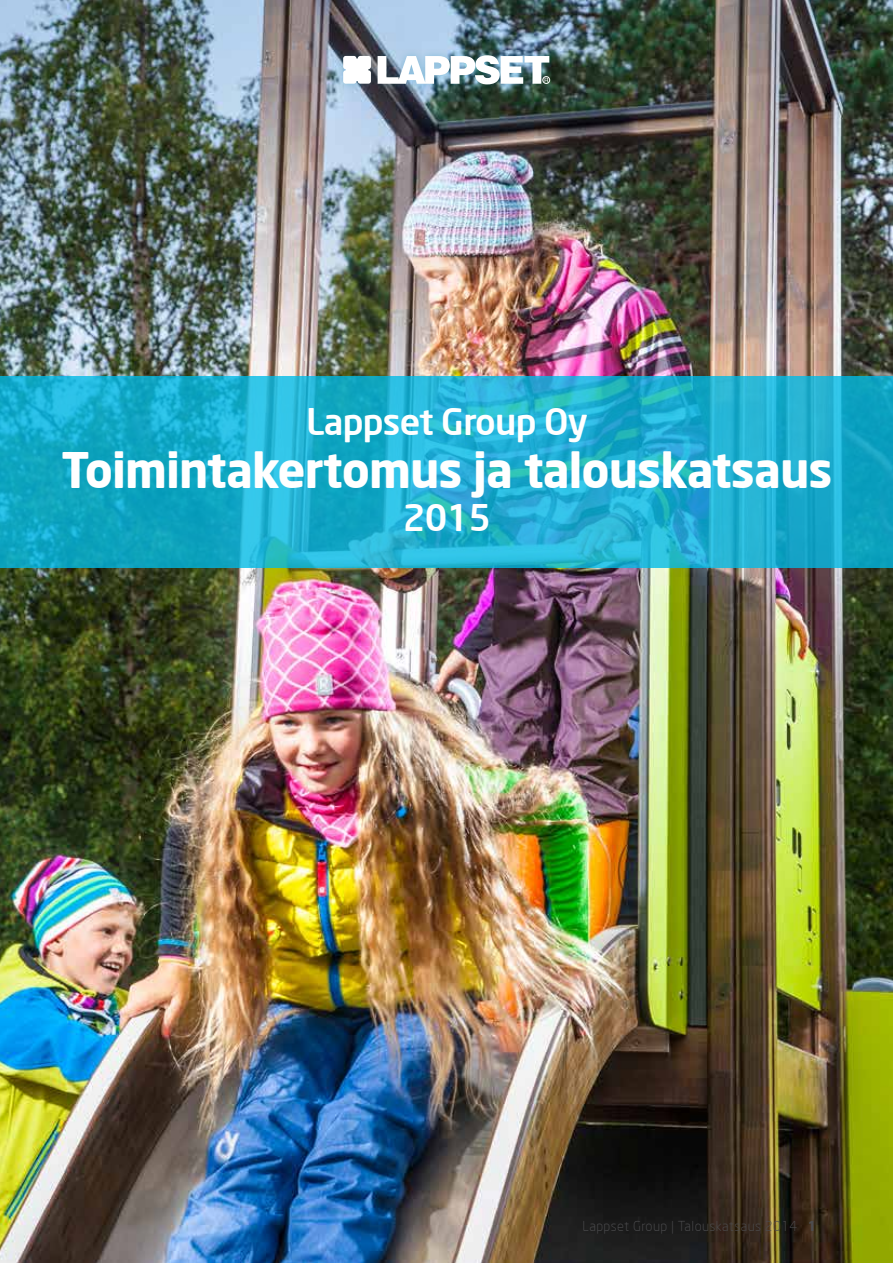
<style>
.page{position:relative;width:893px;height:1263px;background:#fff}
.page>*{position:absolute;margin:0;border:0;box-sizing:border-box;transform-origin:0 0}
.t1{font:700 48px "Neo Sans";letter-spacing:-.02em;color:#fff}
.t2{font:500 36px "Neo Sans";letter-spacing:-.02em;color:#fff}
.t3{font:300 13.5px "Neo Sans";letter-spacing:.03em;color:#4d4d4f}
.s1{font-weight:700}
</style>
<div class="page">
<img style="left:0;top:0;width:893px;height:1263px">
<svg style="left:0;top:376px;width:893px;height:192px;background:#1cadce"></svg>
<div style="left:335px;top:48px;width:222px;height:44px;background:#0085a4;opacity:.27"></div>
<svg style="left:343px;top:56px;width:28px;height:28px"></svg>
<div style="left:543px;top:76px;width:7px;height:8px;border:1px solid #fff;border-radius:50%"></div>
<img style="left:378px;top:55px;width:171px;height:29px">
<h2 class="t2" style="left:306px;top:399px;width:283px">Lappset Group Oy</h2>
<h1 class="t1" style="left:61px;top:439px;width:773px">Toimintakertomus ja talouskatsaus</h1>
<h2 class="t2" style="left:403px;top:495px;width:90px">2015</h2>
<p class="t3" style="left:582px;top:1218px;width:235px">Lappset Group | Talouskatsaus 2014 <span class="s1">1</span></p>
</div>
